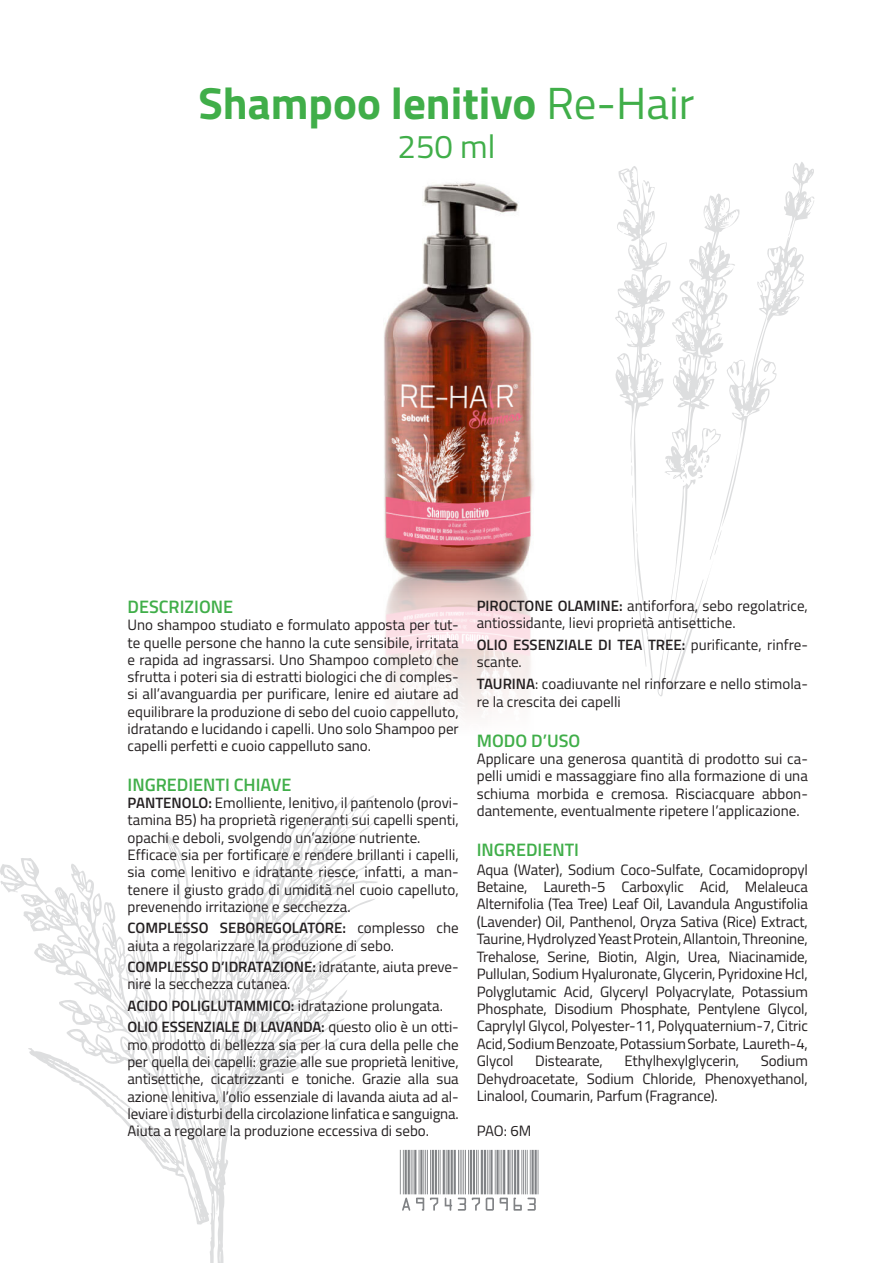
<style>
.page{position:relative;width:893px;height:1263px;background:#fff}
.page>*{position:absolute;margin:0;border:0;box-sizing:border-box;transform-origin:0 0}
.t1{font:700 45px "Titillium";color:#40ae49}
.t2{font:33px "Titillium";color:#40ae49}
.t3{font:600 18px "Titillium";color:#40ae49}
.t4{font:15px/17.2px "Titillium";color:#231f20}
.t5{font:600 15px/21.5px "Titillium";letter-spacing:-.01em;color:#231f20}
.s1{font-weight:400}
.s2{font-weight:600}
</style>
<div class="page">
<svg style="left:0;top:858px;width:163px;height:310px"></svg>
<svg style="left:163px;top:991px;width:184px;height:272px"></svg>
<svg style="left:762px;top:162px;width:53px;height:244px"></svg>
<img style="left:384px;top:166px;width:378px;height:313px">
<img style="left:156px;top:479px;width:580px;height:512px">
<hr style="left:400px;top:1150px;width:1px;height:44px;background:#808285">
<hr style="left:403px;top:1150px;width:1px;height:44px;background:#808285">
<hr style="left:405px;top:1150px;width:2px;height:44px;background:#808285">
<hr style="left:408px;top:1150px;width:2px;height:44px;background:#808285">
<hr style="left:411px;top:1150px;width:1px;height:44px;background:#808285">
<hr style="left:413px;top:1150px;width:1px;height:44px;background:#808285">
<hr style="left:414px;top:1150px;width:2px;height:44px;background:#808285">
<hr style="left:419px;top:1150px;width:1px;height:44px;background:#808285">
<hr style="left:420px;top:1150px;width:2px;height:44px;background:#808285">
<hr style="left:423px;top:1150px;width:1px;height:44px;background:#808285">
<hr style="left:425px;top:1150px;width:1px;height:44px;background:#808285">
<hr style="left:427px;top:1150px;width:1px;height:44px;background:#808285">
<hr style="left:430px;top:1150px;width:1px;height:44px;background:#808285">
<hr style="left:432px;top:1150px;width:2px;height:44px;background:#808285">
<hr style="left:435px;top:1150px;width:2px;height:44px;background:#808285">
<hr style="left:438px;top:1150px;width:1px;height:44px;background:#808285">
<hr style="left:440px;top:1150px;width:1px;height:44px;background:#808285">
<hr style="left:443px;top:1150px;width:2px;height:44px;background:#808285">
<hr style="left:446px;top:1150px;width:1px;height:44px;background:#808285">
<hr style="left:447px;top:1150px;width:3px;height:44px;background:#808285">
<hr style="left:451px;top:1150px;width:2px;height:44px;background:#808285">
<hr style="left:454px;top:1150px;width:2px;height:44px;background:#808285">
<hr style="left:458px;top:1150px;width:1px;height:44px;background:#808285">
<hr style="left:460px;top:1150px;width:1px;height:44px;background:#808285">
<hr style="left:461px;top:1150px;width:1px;height:44px;background:#808285">
<hr style="left:463px;top:1150px;width:1px;height:44px;background:#808285">
<hr style="left:465px;top:1150px;width:1px;height:44px;background:#808285">
<hr style="left:468px;top:1150px;width:1px;height:44px;background:#808285">
<hr style="left:470px;top:1150px;width:2px;height:44px;background:#808285">
<hr style="left:473px;top:1150px;width:2px;height:44px;background:#808285">
<hr style="left:476px;top:1150px;width:1px;height:44px;background:#808285">
<hr style="left:478px;top:1150px;width:1px;height:44px;background:#808285">
<hr style="left:481px;top:1150px;width:2px;height:44px;background:#808285">
<hr style="left:484px;top:1150px;width:2px;height:44px;background:#808285">
<hr style="left:487px;top:1150px;width:1px;height:44px;background:#808285">
<hr style="left:489px;top:1150px;width:1px;height:44px;background:#808285">
<hr style="left:490px;top:1150px;width:3px;height:44px;background:#808285">
<hr style="left:495px;top:1150px;width:1px;height:44px;background:#808285">
<hr style="left:496px;top:1150px;width:3px;height:44px;background:#808285">
<hr style="left:499px;top:1150px;width:1px;height:44px;background:#808285">
<hr style="left:501px;top:1150px;width:1px;height:44px;background:#808285">
<hr style="left:503px;top:1150px;width:2px;height:44px;background:#808285">
<hr style="left:507px;top:1150px;width:3px;height:44px;background:#808285">
<hr style="left:510px;top:1150px;width:1px;height:44px;background:#808285">
<hr style="left:512px;top:1150px;width:1px;height:44px;background:#808285">
<hr style="left:514px;top:1150px;width:2px;height:44px;background:#808285">
<hr style="left:517px;top:1150px;width:2px;height:44px;background:#808285">
<hr style="left:521px;top:1150px;width:1px;height:44px;background:#808285">
<hr style="left:523px;top:1150px;width:1px;height:44px;background:#808285">
<hr style="left:525px;top:1150px;width:1px;height:44px;background:#808285">
<hr style="left:527px;top:1150px;width:1px;height:44px;background:#808285">
<hr style="left:530px;top:1150px;width:1px;height:44px;background:#808285">
<hr style="left:531px;top:1150px;width:3px;height:44px;background:#808285">
<hr style="left:535px;top:1150px;width:2px;height:44px;background:#808285">
<hr style="left:538px;top:1150px;width:1px;height:44px;background:#808285">
<svg style="left:402px;top:1197px;width:8px;height:14px"></svg>
<svg style="left:416px;top:1197px;width:8px;height:14px"></svg>
<svg style="left:430px;top:1197px;width:8px;height:14px"></svg>
<svg style="left:445px;top:1197px;width:7px;height:14px"></svg>
<svg style="left:458px;top:1197px;width:8px;height:14px"></svg>
<svg style="left:472px;top:1197px;width:8px;height:14px"></svg>
<svg style="left:486px;top:1197px;width:8px;height:14px"></svg>
<svg style="left:500px;top:1197px;width:8px;height:14px"></svg>
<svg style="left:514px;top:1197px;width:22px;height:14px"></svg>
<h1 class="t1" style="left:198px;top:69px;width:497px">Shampoo lenitivo <span class="s1">Re-Hair</span></h1>
<h2 class="t2" style="left:398px;top:123px;width:99px">250 ml</h2>
<p class="t3" style="left:128px;top:593px;width:107px">DESCRIZIONE</p>
<p class="t4" style="left:128px;top:616px;width:333px;text-align:justify">Uno shampoo studiato e formulato apposta per tut&shy;te quelle persone che hanno la cute sensibile, irritata e rapida ad ingrassarsi. Uno Shampoo completo che sfrutta i poteri sia di estratti biologici che di comples&shy;si all’avanguardia per purificare, lenire ed aiutare ad equilibrare la produzione di sebo del cuoio cappelluto, idratando e lucidando i capelli. Uno solo Shampoo per capelli perfetti e cuoio cappelluto sano.</p>
<p class="t3" style="left:128px;top:771px;width:165px">INGREDIENTI CHIAVE</p>
<p class="t4" style="left:128px;top:794px;width:333px"><span class="s2">PANTENOLO:</span> Emolliente, lenitivo, il pantenolo (provi&shy;tamina B5) ha proprietà rigeneranti sui capelli spenti, opachi e deboli, svolgendo un’azione nutriente.<br>Efficace sia per fortificare e rendere brillanti i capelli, sia come lenitivo e idratante riesce, infatti, a man&shy;tenere il giusto grado di umidità nel cuoio capelluto, prevenendo irritazione e secchezza.</p>
<p class="t4" style="left:128px;top:919px;width:333px"><span class="s2">COMPLESSO SEBOREGOLATORE:</span> complesso che aiuta a regolarizzare la produzione di sebo.</p>
<p class="t4" style="left:128px;top:957px;width:333px"><span class="s2">COMPLESSO D’IDRATAZIONE:</span> idratante, aiuta preve&shy;nire la secchezza cutanea.</p>
<p class="t5" style="left:128px;top:994px;width:333px">ACIDO POLIGLUTAMMICO: <span class="s1">idratazione prolungata.<br></span>OLIO ESSENZIALE DI LAVANDA: <span class="s1">questo olio è un otti-</span></p>
<p class="t4" style="left:128px;top:1035px;width:333px;text-align:justify">mo prodotto di bellezza sia per la cura della pelle che per quella dei capelli: grazie alle sue proprietà lenitive, antisettiche, cicatrizzanti e toniche. Grazie alla sua azione lenitiva, l’olio essenziale di lavanda aiuta ad al&shy;leviare i disturbi della circolazione linfatica e sanguigna.<br>Aiuta a regolare la produzione eccessiva di sebo.</p>
<p class="t4" style="left:477px;top:596px;width:333px"><span class="s2">PIROCTONE OLAMINE:</span> antiforfora, sebo regolatrice, antiossidante, lievi proprietà antisettiche.</p>
<p class="t4" style="left:477px;top:635px;width:333px"><span class="s2">OLIO ESSENZIALE DI TEA TREE:</span> purificante, rinfre&shy;scante.</p>
<p class="t4" style="left:477px;top:674px;width:333px"><span class="s2">TAURINA</span>: coadiuvante nel rinforzare e nello stimola&shy;re la crescita dei capelli</p>
<p class="t3" style="left:477px;top:727px;width:105px">MODO D’USO</p>
<p class="t4" style="left:477px;top:749px;width:333px;text-align:justify">Applicare una generosa quantità di prodotto sui ca&shy;pelli umidi e massaggiare fino alla formazione di una schiuma morbida e cremosa. Risciacquare abbon&shy;dantemente, eventualmente ripetere l’applicazione.</p>
<p class="t3" style="left:477px;top:836px;width:104px">INGREDIENTI</p>
<p class="t4" style="left:477px;top:860px;width:333px;text-align:justify">Aqua (Water), Sodium Coco-Sulfate, Cocamidopropyl Betaine, Laureth-5 Carboxylic Acid, Melaleuca Alternifolia (Tea Tree) Leaf Oil, Lavandula Angustifolia (Lavender) Oil, Panthenol, Oryza Sativa (Rice) Extract, Taurine, Hydrolyzed Yeast Protein, Allantoin, Threonine, Trehalose, Serine, Biotin, Algin, Urea, Niacinamide, Pullulan, Sodium Hyaluronate, Glycerin, Pyridoxine Hcl, Polyglutamic Acid, Glyceryl Polyacrylate, Potassium Phosphate, Disodium Phosphate, Pentylene Glycol, Caprylyl Glycol, Polyester-11, Polyquaternium-7, Citric Acid, Sodium Benzoate, Potassium Sorbate, Laureth-4, Glycol</p>
<p class="t4" style="left:477px;top:1052px;width:333px;text-align:justify;text-indent:284px">Sodium Dehydroacetate, Sodium Chloride, Phenoxyethanol, Linalool, Coumarin, Parfum (Fragrance).</p>
<p class="t4" style="left:477px;top:1121px;width:56px">PAO: 6M</p>
<p class="t4" style="left:535px;top:1052px;width:69px">Distearate,</p>
<p class="t4" style="left:625px;top:1052px;width:116px">Ethylhexylglycerin,</p>
</div>
